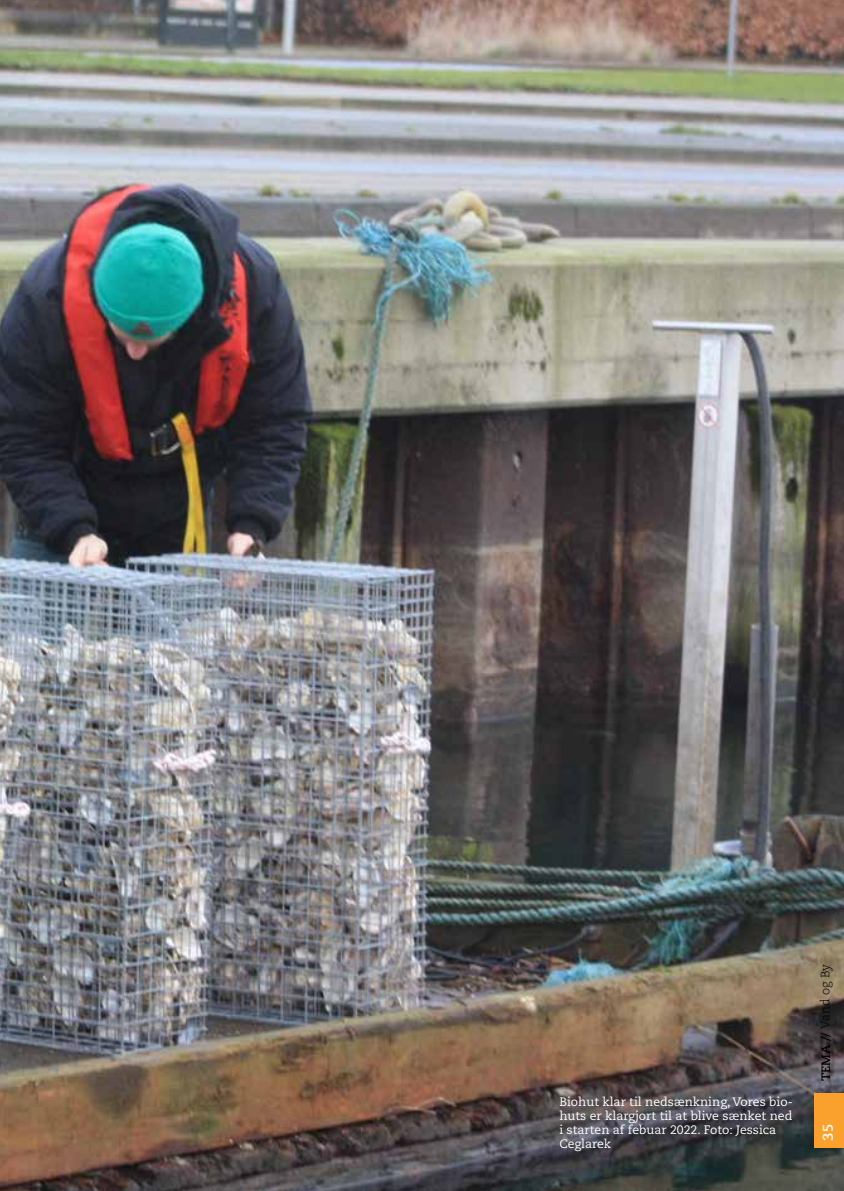
<style>
.page{position:relative;width:844px;height:1191px;background:#fff}
.page>*{position:absolute;margin:0;border:0;box-sizing:border-box;transform-origin:0 0}
.t1{font:700 14px "Caecilia LT Std";color:#fff}
.t2{font:12.25px/14px "Caecilia LT Std";color:#fff}
.t3{font:300 12.25px "Caecilia LT Std";color:#000}
.s1{font-weight:700}
</style>
<div class="page">
<img style="left:0;top:0;width:843px;height:1191px">
<img style="left:0;top:0;width:149px;height:980px">
<div style="left:814px;top:1093px;width:29px;height:55px;background:#f9a12c"></div>
<p class="t2" style="left:559px;top:1095px;width:235px">Biohut klar til nedsænkning, Vores bio&shy;huts er klargjort til at blive sænket ned i starten af febuar 2022. Foto: Jessica<br>Ceglarek</p>
<p class="t3" style="left:818px;top:1081px;width:119px;rotate:-90deg"><span class="s1">TEMA //</span> Vand og By</p>
<p class="t1" style="left:819px;top:1140px;width:18px;rotate:-90deg">35</p>
</div>
